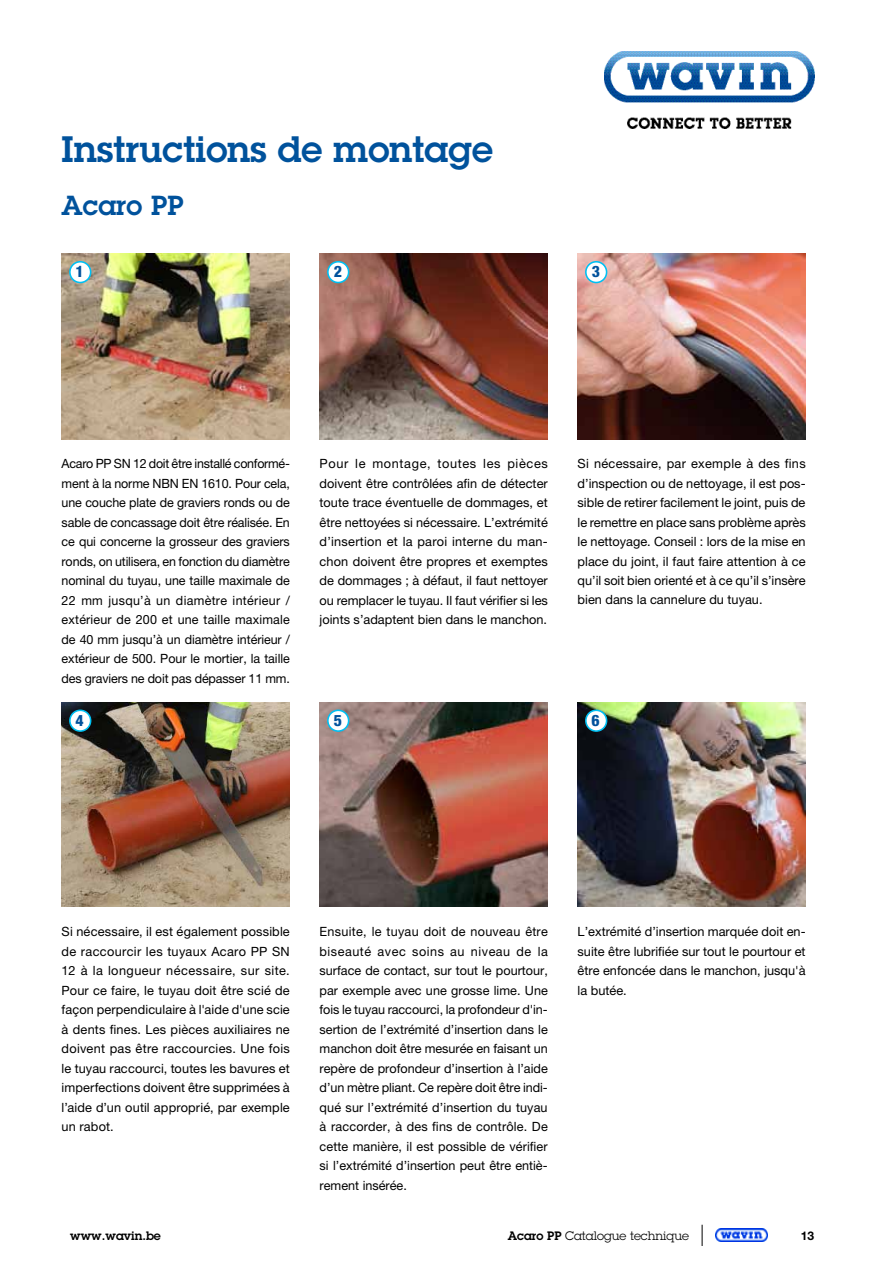
<style>
.page{position:relative;width:893px;height:1263px;background:#fff}
.page>*{position:absolute;margin:0;border:0;box-sizing:border-box;transform-origin:0 0}
.t1{font:600 36px "Lubalin Graph Std";color:#00529c}
.t2{font:600 27px "Lubalin Graph Std";color:#00529c}
.t3{font:800 condensed 15.75px "Helvetica Neue LT Pro";color:#00529c}
.t4{font:12.75px/19.5px "Helvetica Neue LT Pro";color:#000;text-align:justify}
.t5{font:12px "Lubalin Graph Std";color:#000}
.t6{font:600 12px "Lubalin Graph Std";color:#000}
.t7{font:700 12px "Helvetica Neue LT Pro";color:#000}
.s1{font-weight:600}
</style>
<div class="page">
<img style="left:604px;top:51px;width:210px;height:77px">
<img style="left:62px;top:254px;width:228px;height:185px">
<img style="left:320px;top:254px;width:228px;height:185px">
<img style="left:62px;top:702px;width:228px;height:205px">
<img style="left:320px;top:702px;width:228px;height:205px">
<img style="left:578px;top:702px;width:228px;height:205px">
<img style="left:578px;top:254px;width:228px;height:185px">
<div style="left:586px;top:710px;width:21px;height:21px;background:#fff;border-radius:50%"></div>
<div style="left:585px;top:709px;width:22px;height:23px;border:2px solid #00c0f3;border-radius:50%"></div>
<div style="left:70px;top:710px;width:21px;height:21px;background:#fff;border-radius:50%"></div>
<div style="left:69px;top:709px;width:22px;height:23px;border:2px solid #00c0f3;border-radius:50%"></div>
<div style="left:70px;top:262px;width:21px;height:20px;background:#fff;border-radius:50%"></div>
<div style="left:69px;top:261px;width:22px;height:22px;border:2px solid #00c0f3;border-radius:50%"></div>
<div style="left:328px;top:262px;width:21px;height:20px;background:#fff;border-radius:50%"></div>
<div style="left:327px;top:261px;width:22px;height:22px;border:2px solid #00c0f3;border-radius:50%"></div>
<div style="left:586px;top:262px;width:21px;height:20px;background:#fff;border-radius:50%"></div>
<div style="left:585px;top:261px;width:22px;height:22px;border:2px solid #00c0f3;border-radius:50%"></div>
<div style="left:328px;top:710px;width:21px;height:21px;background:#fff;border-radius:50%"></div>
<div style="left:327px;top:709px;width:22px;height:23px;border:2px solid #00c0f3;border-radius:50%"></div>
<svg style="left:702px;top:1225px;width:1px;height:21px"></svg>
<img style="left:715px;top:1229px;width:52px;height:13px">
<h1 class="t1" style="left:62px;top:126px;width:433px">Instructions de montage</h1>
<h2 class="t2" style="left:62px;top:187px;width:123px">Acaro PP</h2>
<p class="t3" style="left:76px;top:262px;width:10px">1</p>
<p class="t3" style="left:334px;top:262px;width:10px">2</p>
<p class="t3" style="left:592px;top:262px;width:10px">3</p>
<p class="t4" style="left:62px;top:454px;width:230px">Acaro PP SN 12 doit être installé conformé&shy;ment à la norme NBN EN 1610. Pour cela, une couche plate de graviers ronds ou de sable de concassage doit être réalisée. En ce qui concerne la grosseur des graviers ronds, on utilisera, en fonction du diamètre nominal du tuyau, une taille maximale de 22 mm jusqu’à un diamètre intérieur / extérieur de 200 et une taille maximale de 40 mm jusqu’à un diamètre intérieur / extérieur de 500. Pour le mortier, la taille des graviers ne doit pas dépasser 11 mm.</p>
<p class="t4" style="left:320px;top:454px;width:230px">Pour le montage, toutes les pièces doivent être contrôlées afin de détecter toute trace éventuelle de dommages, et être nettoyées si nécessaire. L’extrémité d’insertion et la paroi interne du man&shy;chon doivent être propres et exemptes de dommages ; à défaut, il faut nettoyer ou remplacer le tuyau. Il faut vérifier si les joints s’adaptent bien dans le manchon.</p>
<p class="t4" style="left:578px;top:454px;width:230px">Si nécessaire, par exemple à des fins d’inspection ou de nettoyage, il est pos&shy;sible de retirer facilement le joint, puis de le remettre en place sans problème après le nettoyage. Conseil : lors de la mise en place du joint, il faut faire attention à ce qu’il soit bien orienté et à ce qu’il s’insère bien dans la cannelure du tuyau.</p>
<p class="t3" style="left:76px;top:711px;width:10px">4</p>
<p class="t3" style="left:591px;top:711px;width:10px">6</p>
<p class="t3" style="left:334px;top:711px;width:10px">5</p>
<p class="t4" style="left:62px;top:921px;width:230px">Si nécessaire, il est également possible de raccourcir les tuyaux Acaro PP SN 12 à la longueur nécessaire, sur site.<br>Pour ce faire, le tuyau doit être scié de façon perpendiculaire à l'aide d'une scie à dents fines. Les pièces auxiliaires ne doivent pas être raccourcies. Une fois le tuyau raccourci, toutes les bavures et imperfections doivent être supprimées à l’aide d’un outil approprié, par exemple un rabot.</p>
<p class="t4" style="left:320px;top:922px;width:230px">Ensuite, le tuyau doit de nouveau être biseauté avec soins au niveau de la surface de contact, sur tout le pourtour, par exemple avec une grosse lime. Une fois le tuyau raccourci, la profondeur d'in&shy;sertion de l’extrémité d’insertion dans le manchon doit être mesurée en faisant un repère de profondeur d’insertion à l’aide d’un mètre pliant. Ce repère doit être indi&shy;qué sur l’extrémité d’insertion du tuyau à raccorder, à des fins de contrôle. De cette manière, il est possible de vérifier si l’extrémité d’insertion peut être entiè&shy;rement insérée.</p>
<p class="t4" style="left:578px;top:922px;width:230px">L’extrémité d’insertion marquée doit en&shy;suite être lubrifiée sur tout le pourtour et être enfoncée dans le manchon, jusqu'à la butée.</p>
<p class="t6" style="left:70px;top:1227px;width:92px">www.wavin.be</p>
<p class="t5" style="left:508px;top:1228px;width:183px"><span class="s1">Acaro PP</span> Catalogue technique</p>
<p class="t7" style="left:801px;top:1228px;width:15px">13</p>
</div>
